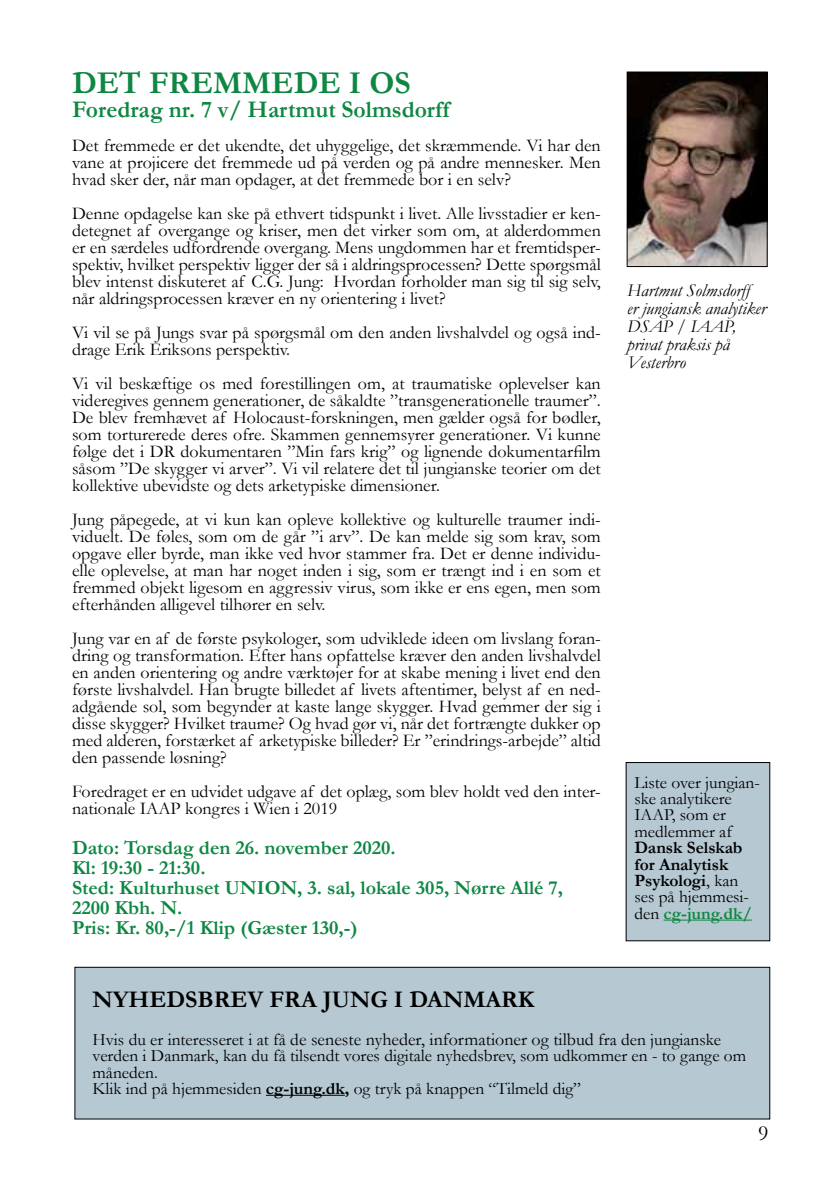
<style>
.page{position:relative;width:840px;height:1191px;background:#fff}
.page>*{position:absolute;margin:0;border:0;box-sizing:border-box;transform-origin:0 0}
.t1{font:700 32px "Garamond";color:#0e8743}
.t2{font:700 24px "Garamond";color:#0e8743}
.t3{font:700 24px "Garamond";color:#000}
.t4{font:22px "Garamond";color:#000}
.t5{font:700 20px/20px "Garamond";color:#0e8743}
.t6{font:18px/17px "Garamond";color:#000;text-align:justify}
.t7{font:italic 18px/18px "Garamond";color:#000}
.t8{font:17.4px/16.4px "Garamond";color:#000}
.t9{font:700 17.4px/16.4px "Garamond";color:#000}
.s1{font-weight:400}
.s2{color:#0e8743}
.s3{font-size:18px}
.s4{font-weight:700}
</style>
<div class="page">
<img style="left:628px;top:74px;width:137px;height:191px">
<div style="left:626px;top:72px;width:141px;height:195px;border:1px solid #000"></div>
<div style="left:625px;top:762px;width:144px;height:178px;background:#b6c8d2"></div>
<hr style="left:663px;top:919px;width:88px;height:1px;background:#0e8743">
<div style="left:75px;top:967px;width:694px;height:152px;background:#b6c8d2"></div>
<div style="left:75px;top:967px;width:694px;height:152px;border:1px solid #000"></div>
<hr style="left:266px;top:1094px;width:78px;height:1px;background:#000">
<h1 class="t1" style="left:72px;top:61px;width:340px">DET FREMMEDE I OS</h1>
<h2 class="t2" style="left:72px;top:93px;width:379px">Foredrag nr. 7 v/ Hartmut Solmsdorff</h2>
<p class="t6" style="left:72px;top:136px;width:530px">Det fremmede er det ukendte, det uhyggelige, det skræmmende. Vi har den vane at projicere det fremmede ud på verden og på andre mennesker. Men hvad sker der, når man opdager, at det fremmede bor i en selv?</p>
<p class="t6" style="left:72px;top:204px;width:530px">Denne opdagelse kan ske på ethvert tidspunkt i livet. Alle livsstadier er ken&shy;detegnet af overgange og kriser, men det virker som om, at alderdommen er en særdeles udfordrende overgang. Mens ungdommen har et fremtidsper&shy;spektiv, hvilket perspektiv ligger der så i aldringsprocessen? Dette spørgsmål blev intenst diskuteret af C.G. Jung: Hvordan forholder man sig til sig selv, når aldringsprocessen kræver en ny orientering i livet?</p>
<p class="t6" style="left:72px;top:323px;width:530px">Vi vil se på Jungs svar på spørgsmål om den anden livshalvdel og også ind&shy;drage Erik Eriksons perspektiv.</p>
<p class="t6" style="left:72px;top:374px;width:530px">Vi vil beskæftige os med forestillingen om, at traumatiske oplevelser kan videregives gennem generationer, de såkaldte ”transgenerationelle traumer”.<br>De blev fremhævet af Holocaust-forskningen, men gælder også for bødler, som torturerede deres ofre. Skammen gennemsyrer generationer. Vi kunne følge det i DR dokumentaren ”Min fars krig” og lignende dokumentarfilm såsom ”De skygger vi arver”. Vi vil relatere det til jungianske teorier om det kollektive ubevidste og dets arketypiske dimensioner.</p>
<p class="t6" style="left:72px;top:510px;width:530px">Jung påpegede, at vi kun kan opleve kollektive og kulturelle traumer indi&shy;viduelt. De føles, som om de går ”i arv”. De kan melde sig som krav, som opgave eller byrde, man ikke ved hvor stammer fra. Det er denne individu&shy;elle oplevelse, at man har noget inden i sig, som er trængt ind i en som et fremmed objekt ligesom en aggressiv virus, som ikke er ens egen, men som efterhånden alligevel tilhører en selv.</p>
<p class="t6" style="left:72px;top:629px;width:530px">Jung var en af de første psykologer, som udviklede ideen om livslang foran&shy;dring og transformation. Efter hans opfattelse kræver den anden livshalvdel en anden orientering og andre værktøjer for at skabe mening i livet end den første livshalvdel. Han brugte billedet af livets aftentimer, belyst af en ned&shy;adgående sol, som begynder at kaste lange skygger. Hvad gemmer der sig i disse skygger? Hvilket traume? Og hvad gør vi, når det fortrængte dukker op med alderen, forstærket af arketypiske billeder? Er ”erindrings-arbejde” altid den passende løsning?</p>
<p class="t6" style="left:72px;top:782px;width:530px">Foredraget er en udvidet udgave af det oplæg, som blev holdt ved den inter&shy;nationale IAAP kongres i Wien i 2019</p>
<p class="t5" style="left:72px;top:838px;width:492px">Dato: Torsdag den 26. november 2020.<br>Kl: 19:30 - 21:30.<br>Sted: Kulturhuset UNION, 3. sal, lokale 305, Nørre Allé 7,<br>2200 Kbh. N.<br>Pris: Kr. 80,-/1 Klip (Gæster 130,-)</p>
<p class="t7" style="left:626px;top:281px;width:140px">Hartmut Solmsdorff<br>er jungiansk analytiker<br>DSAP / IAAP, privat praksis på<br>Vesterbro</p>
<p class="t8" style="left:634px;top:773px;width:127px">Liste over jungian&shy;ske analytikere<br>IAAP, som er medlemmer af</p>
<p class="t9" style="left:634px;top:839px;width:119px">Dansk Selskab for Analytisk<br>Psykologi<span class="s1">, kan ses på hjemmesi&shy;den</span> <span class="s2">cg-jung.dk/</span></p>
<h2 class="t3" style="left:92px;top:982px;width:443px">NYHEDSBREV FRA JUNG I DANMARK</h2>
<p class="t8" style="left:92px;top:1030px;width:655px">Hvis du er interesseret i at få d<span class="s3">e seneste nyheder, informationer og tilbud</span> fra den jungianske verden i Danmark, kan du få tilsendt vores digitale nyhedsbrev, som udkommer en - to gange om måneden.<br>Klik ind på hjemmesiden <span class="s4">cg-jung.dk,</span> og tryk på knappen “Tilmeld dig”</p>
<p class="t4" style="left:757px;top:1118px;width:12px">9</p>
</div>
